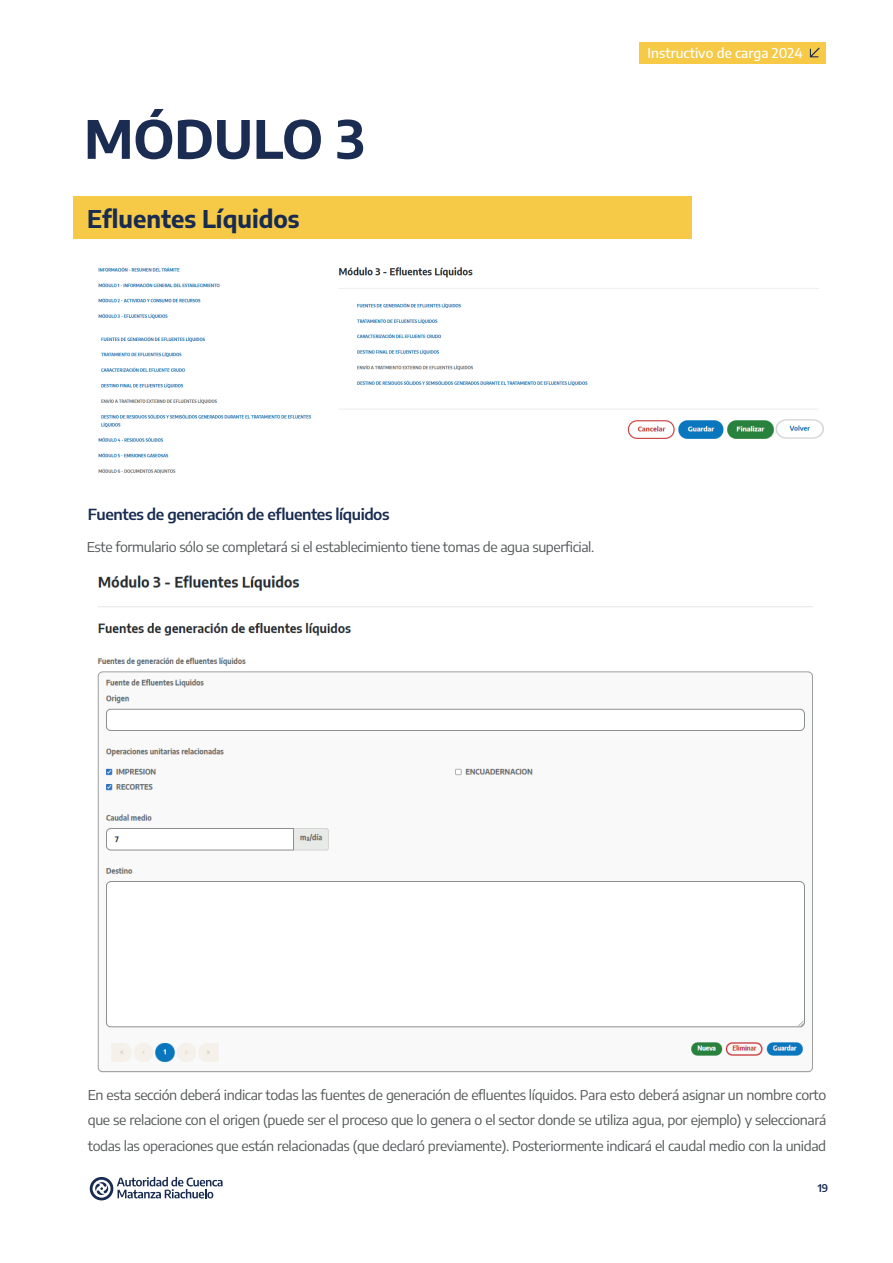
<style>
.page{position:relative;width:893px;height:1263px;background:#fff}
.page>*{position:absolute;margin:0;border:0;box-sizing:border-box;transform-origin:0 0}
.t1{font:700 52.5px "Encode Sans";color:#1a2c52}
.t2{font:700 24px "Encode Sans";color:#182b50}
.t3{font:600 15px "Encode Sans";letter-spacing:-.03em;color:#182b50;scale:1.05 1}
.t4{font:500 13.65px "Encode Sans";color:#fff}
.t5{font:13.5px/25.5px "Encode Sans";letter-spacing:-.03em;color:#545758;text-align:justify;scale:1.05 1}
.t6{font:600 10.5px "Encode Sans";color:#182b50}
</style>
<div class="page">
<div style="left:640px;top:42px;width:186px;height:21px;background:#f6c947"></div>
<svg style="left:810px;top:48px;width:10px;height:9px"></svg>
<svg style="left:90px;top:1177px;width:133px;height:23px"></svg>
<div style="left:73px;top:196px;width:619px;height:43px;background:#f6c947"></div>
<img style="left:98px;top:267px;width:721px;height:207px">
<img style="left:97px;top:575px;width:716px;height:498px">
<img style="left:619px;top:414px;width:200px;height:26px">
<img style="left:775px;top:417px;width:49px;height:22px">
<img style="left:787px;top:424px;width:26px;height:9px">
<h1 class="t1" style="left:84px;top:100px;width:282px">MÓDULO 3</h1>
<h2 class="t2" style="left:87px;top:201px;width:214px">Efluentes Líquidos</h2>
<p class="t4" style="left:648px;top:43px;width:156px">Instructivo de carga 2024</p>
<p class="t3" style="left:88px;top:503px;width:289px">Fuentes de generación de efluentes líquidos</p>
<p class="t5" style="left:87px;top:534px;width:485px">Este formulario sólo se completará si el establecimiento tiene tomas de agua superficial.</p>
<p class="t5" style="left:88px;top:1081px;width:705px">En esta sección deberá indicar todas las fuentes de generación de efluentes líquidos. Para esto deberá asignar un nombre corto que se relacione con el origen (puede ser el proceso que lo genera o el sector donde se utiliza agua, por ejemplo) y seleccionará todas las operaciones que están relacionadas (que declaró previamente). Posteriormente indicará el caudal medio con la unidad</p>
<p class="t6" style="left:818px;top:1180px;width:12px">19</p>
</div>
